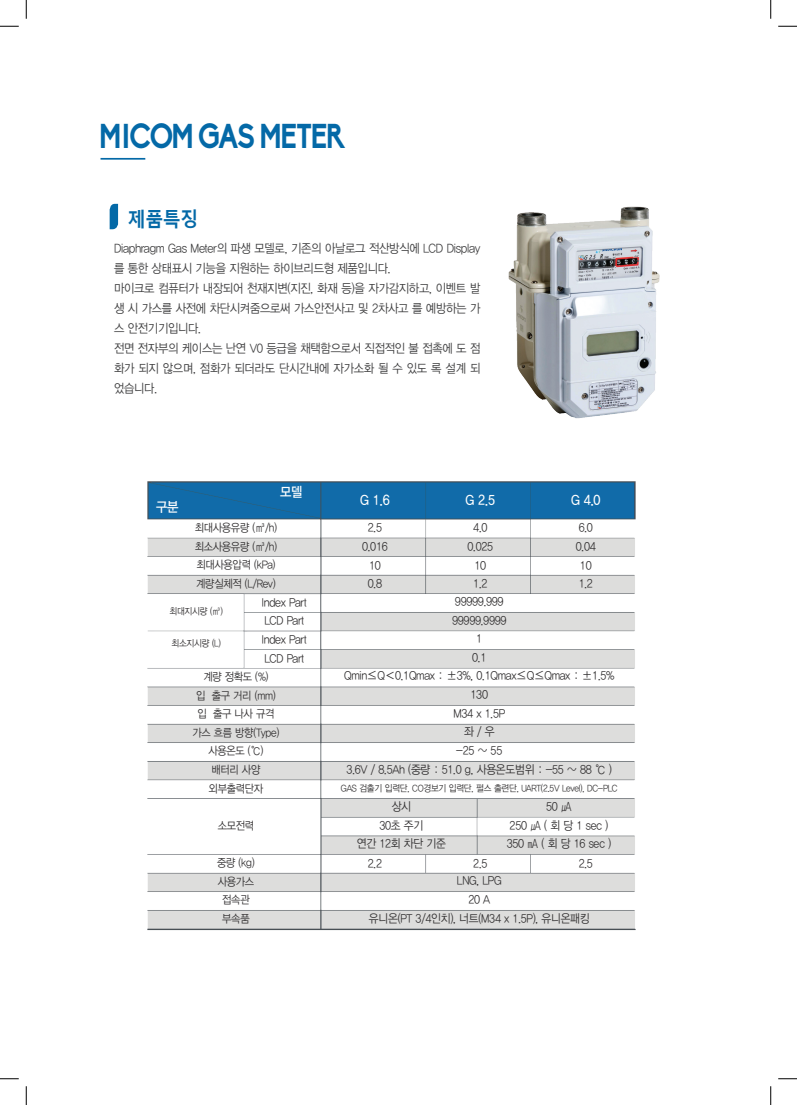
<style>
.page{position:relative;width:797px;height:1105px;background:#fff}
.page>*{position:absolute;margin:0;border:0;box-sizing:border-box;transform-origin:0 0}
.t1{font:700 34px "Biko";letter-spacing:-.05em;color:#0469a7;scale:.85 1}
.t2{font:700 20px "Malgun Gothic";color:#0469a7;scale:.9 1}
.t3{font:13.75px "YDIYGO330";color:#fff;scale:.9 1}
.t4{font:12.5px/20px "YDIYGO320";letter-spacing:-.025em;color:#3e3e3f;scale:.9 1}
.t5{font:11.88px/18.6px "YDIYGO320";letter-spacing:-.025em;color:#312f30;text-align:center;scale:.9 1}
.t6{font:11.25px/18.6px "YDIYGO320";letter-spacing:-.025em;color:#312f30;text-align:center;scale:.9 1}
.t7{font:9.38px "YDIYGO320";letter-spacing:-.025em;color:#312f30;scale:.9 1}
</style>
<div class="page">
<img style="left:101px;top:157px;width:559px;height:774px">
<svg style="left:109px;top:204px;width:9px;height:25px"></svg>
<hr style="left:100px;top:158px;width:45px;height:2px;background:#0469a7">
<svg style="left:0;top:25px;width:19px;height:2px"></svg>
<svg style="left:778px;top:25px;width:19px;height:2px"></svg>
<svg style="left:0;top:1078px;width:19px;height:1px"></svg>
<svg style="left:778px;top:1078px;width:19px;height:1px"></svg>
<svg style="left:25px;top:0;width:2px;height:19px"></svg>
<svg style="left:25px;top:1086px;width:2px;height:19px"></svg>
<svg style="left:770px;top:0;width:1px;height:19px"></svg>
<svg style="left:770px;top:1086px;width:1px;height:19px"></svg>
<h1 class="t1" style="left:99px;top:115px;width:292px">MICOM GAS METER</h1>
<h2 class="t2" style="left:128px;top:206px;width:80px">제품특징</h2>
<p class="t4" style="left:114px;top:239px;width:408px">Diaphragm Gas Meter의 파생 모델로, 기존의 아날로그 적산방식에 LCD Display 를 통한 상태표시 기능을 지원하는 하이브리드형 제품입니다.<br>마이크로 컴퓨터가 내장되어 천재지변(지진, 화재 등)을 자가감지하고, 이벤트 발 생 시 가스를 사전에 차단시켜줌으로써 가스안전사고 및 2차사고 를 예방하는 가 스 안전기기입니다.<br>전면 전자부의 케이스는 난연 V0 등급을 채택함으로서 직접적인 불 접촉에 도 점 화가 되지 않으며, 점화가 되더라도 단시간내에 자가소화 될 수 있도 록 설계 되 었습니다.</p>
<p class="t3" style="left:156px;top:500px;width:26px">구분</p>
<p class="t3" style="left:280px;top:485px;width:26px">모델</p>
<p class="t6" style="left:195px;top:518px;width:93px;text-align:left">최대사용유량 (㎥/h) 최소사용유량 (㎥/h) 최대사용압력 (kPa) 계량실체적 (L/Rev)</p>
<p class="t7" style="left:169px;top:606px;width:61px">최대지시량 (㎥)</p>
<p class="t7" style="left:171px;top:638px;width:56px">최소지시량 (L)</p>
<p class="t5" style="left:262px;top:593px;width:51px;text-align:left">Index Part<br>LCD Part<br>Index Part<br>LCD Part</p>
<p class="t6" style="left:192px;top:667px;width:98px">계량 정확도 (%)<br>입 출구 거리 (mm) 입 출구 나사 규격 가스 흐름 방향(Type) 사용온도 (℃)<br>배터리 사양 외부출력단자</p>
<p class="t6" style="left:218px;top:816px;width:42px">소모전력</p>
<p class="t6" style="left:217px;top:854px;width:43px">중량 (kg) 사용가스 접속관 부속품</p>
<p class="t3" style="left:360px;top:492px;width:34px">G 1.6</p>
<p class="t3" style="left:465px;top:492px;width:34px">G 2.5</p>
<p class="t3" style="left:571px;top:492px;width:34px">G 4.0</p>
<p class="t5" style="left:362px;top:519px;width:30px">2.5<br>0.016<br>10<br>0.8</p>
<p class="t5" style="left:467px;top:519px;width:30px">4.0<br>0.025<br>10<br>1.2</p>
<p class="t5" style="left:576px;top:519px;width:24px">6.0<br>0.04<br>10<br>1.2</p>
<p class="t5" style="left:344px;top:592px;width:302px">99999.999<br>99999.9999<br>1<br>0.1<br>Qmin≤Q＜0.1Qmax : ±3%, 0.1Qmax≤Q≤Qmax : ±1.5%<br>130<br>M34 x 1.5P<br>좌 / 우<br>-25 ~ 55<br>3.6V / 8.5Ah (중량 : 51.0 g, 사용온도범위 : -55 ~ 88 ℃ )</p>
<p class="t7" style="left:341px;top:783px;width:309px">GAS 검출기 입력단, CO경보기 입력단, 펄스 출련단, UART(2.5V Level), DC-PLC</p>
<p class="t5" style="left:357px;top:797px;width:101px">상시<br>30초 주기<br>연간 12회 차단 기준</p>
<p class="t5" style="left:506px;top:797px;width:118px">50 ㎂<br>250 ㎂ ( 회 당 1 sec )<br>350 ㎃ ( 회 당 16 sec )</p>
<p class="t5" style="left:368px;top:854px;width:17px">2.2</p>
<p class="t5" style="left:473px;top:854px;width:17px">2.5</p>
<p class="t5" style="left:578px;top:854px;width:17px">2.5</p>
<p class="t5" style="left:369px;top:872px;width:247px">LNG, LPG<br>20 A<br>유니온(PT 3/4인치), 너트(M34 x 1.5P), 유니온패킹</p>
</div>
